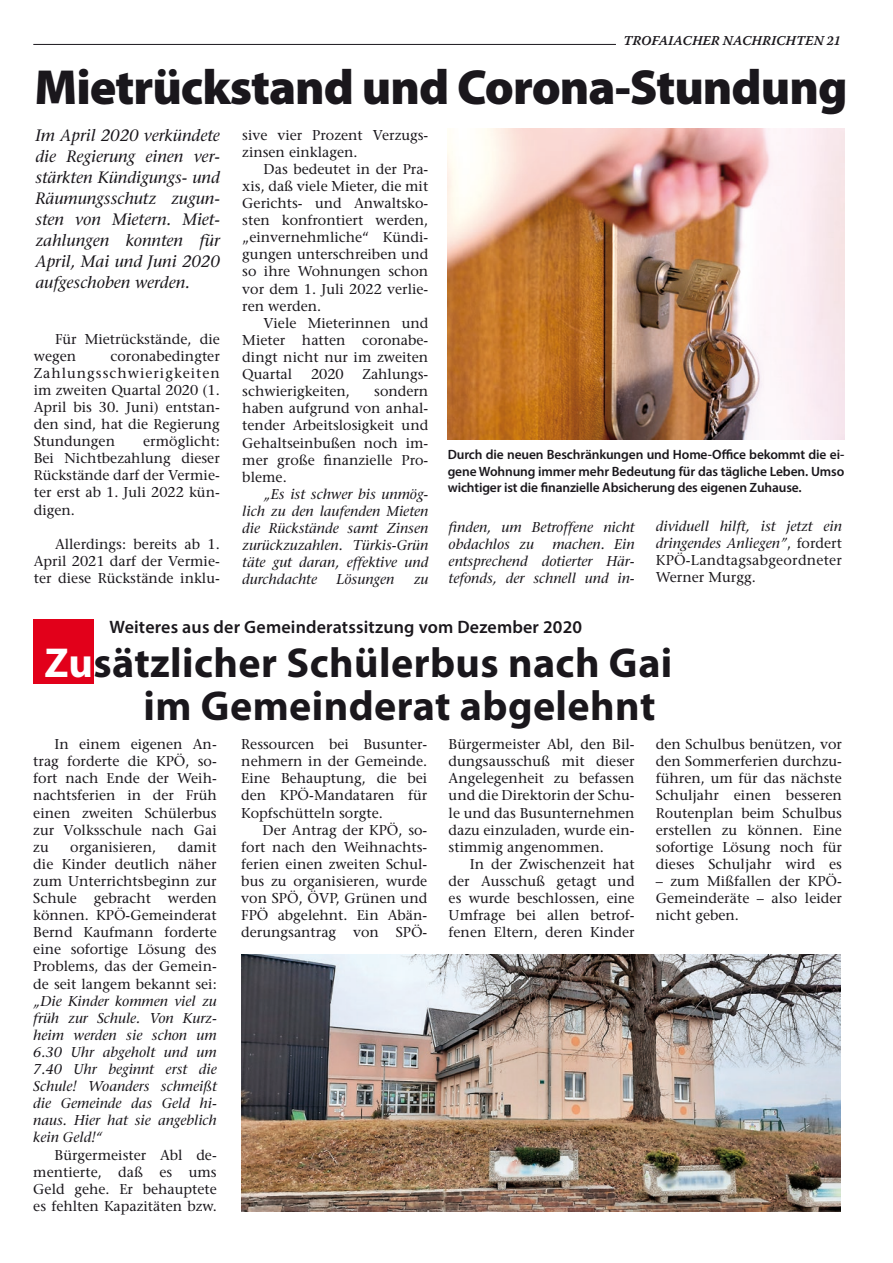
<style>
.page{position:relative;width:893px;height:1263px;background:#fff}
.page>*{position:absolute;margin:0;border:0;box-sizing:border-box;transform-origin:0 0}
.headline_B_T2{font:900 49.5px "Myriad Pro";letter-spacing:-.02em;color:#1a171c}
.Titel_2{font:700 42px/43.5px "Myriad Pro";letter-spacing:.01em;color:#1a171c}
.Titel_2-2{font:600 18px "Myriad Pro";letter-spacing:.01em;color:#1a171c}
.vorspann{font:italic 16.5px/21px "Stone Serif";color:#1a171c;text-align:justify}
.swt-twxt{font:14.25px/17.1px "Stone Serif";color:#1a171c;text-align:justify}
.swt-twxt-2{font:italic 14.25px/17.1px "Stone Serif";color:#1a171c;text-align:justify}
.Bildtext{font:600 13.5px/16.2px "Myriad Pro";letter-spacing:-.01em;color:#1a171c;text-align:justify}
.t1{font:13.5px "Warnock Pro Semibold It Capt";color:#1a171c}
.s1{font-style:normal}
.s2{color:#fff}
</style>
<div class="page">
<hr style="left:33px;top:44px;width:583px;height:1px;background:#1a171c">
<img style="left:448px;top:128px;width:396px;height:311px">
<img style="left:241px;top:955px;width:600px;height:257px">
<div style="left:33px;top:619px;width:61px;height:65px;background:#e2001a"></div>
<p class="t1" style="left:623px;top:33px;width:219px">TROFAIACHER NACHRICHTEN 21</p>
<p class="headline_B_T2" style="left:34px;top:54px;width:815px">Mietrückstand und Corona-Stundung</p>
<p class="swt-twxt" style="left:242px;top:126px;width:188px">sive vier Prozent Verzugs&shy;zinsen einklagen.</p>
<p class="swt-twxt" style="left:242px;top:160px;width:188px;text-indent:21px">Das bedeutet in der Pra&shy;xis, daß viele Mieter, die mit Gerichts- und Anwaltsko&shy;sten konfrontiert werden, „einvernehmliche“ Kündi&shy;gungen unterschreiben und so ihre Wohnungen schon vor dem 1. Juli 2022 verlie&shy;ren werden.</p>
<p class="swt-twxt" style="left:242px;top:314px;width:188px;text-indent:21px">Viele Mieterinnen und Mieter hatten coronabe&shy;dingt nicht nur im zweiten Quartal</p>
<p class="vorspann" style="left:35px;top:125px;width:186px">Im April 2020 verkündete die Regierung einen ver&shy;stärkten Kündigungs- und Räumungsschutz zugun&shy;sten von Mietern. Miet&shy;zahlungen konnten für April, Mai und Juni 2020 aufgeschoben werden.</p>
<p class="swt-twxt" style="left:34px;top:330px;width:188px;text-indent:21px">Für Mietrückstände, die wegen</p>
<p class="swt-twxt" style="left:34px;top:347px;width:188px;text-indent:77px">coronabedingter Zahlungsschwierigkeiten im zweiten Quartal 2020 (1.<br>April bis 30. Juni) entstan&shy;den sind, hat die Regierung Stundungen</p>
<p class="swt-twxt" style="left:311px;top:365px;width:34px">2020</p>
<p class="swt-twxt" style="left:363px;top:365px;width:67px">Zahlungs-</p>
<p class="swt-twxt" style="left:242px;top:383px;width:109px">schwierigkeiten,</p>
<p class="swt-twxt" style="left:242px;top:383px;width:188px;text-indent:132px">sondern haben aufgrund von anhal&shy;tender Arbeitslosigkeit und Gehaltseinbußen noch im&shy;mer große finanzielle Pro&shy;bleme.</p>
<p class="swt-twxt-2" style="left:242px;top:485px;width:188px;text-indent:21px">„Es ist schwer bis unmög&shy;lich zu den laufenden Mieten die Rückstände samt Zinsen zurückzuzahlen. Türkis-Grün täte gut daran, effektive und durchdachte</p>
<p class="swt-twxt" style="left:34px;top:433px;width:188px;text-indent:109px">ermöglicht:<br>Bei Nichtbezahlung dieser Rückstände darf der Vermie&shy;ter erst ab 1. Juli 2022 kün&shy;digen.</p>
<p class="swt-twxt" style="left:34px;top:535px;width:188px;text-indent:21px">Allerdings: bereits ab 1.<br>April 2021 darf der Vermie&shy;ter diese Rückstände inklu-</p>
<p class="Bildtext" style="left:448px;top:446px;width:398px">Durch die neuen Beschränkungen und Home-Office bekommt die ei&shy;gene Wohnung immer mehr Bedeutung für das tägliche Leben. Umso wichtiger ist die finanzielle Absicherung des eigenen Zuhause.</p>
<p class="swt-twxt-2" style="left:449px;top:519px;width:188px">finden, um Betroffene nicht obdachlos zu</p>
<p class="swt-twxt-2" style="left:656px;top:518px;width:188px">dividuell hilft, ist jetzt ein dringendes Anliegen”<span class="s1">, fordert KPÖ-Landtagsabgeordneter Werner Murgg.</span></p>
<p class="swt-twxt-2" style="left:449px;top:536px;width:188px;text-indent:104px">machen. Ein entsprechend dotierter Här&shy;tefonds, der schnell und in-</p>
<p class="swt-twxt-2" style="left:336px;top:571px;width:60px">Lösungen</p>
<p class="swt-twxt-2" style="left:414px;top:571px;width:16px">zu</p>
<p class="Titel_2-2" style="left:110px;top:615px;width:474px">Weiteres aus der Gemeinderatssitzung vom Dezember 2020</p>
<p class="Titel_2" style="left:143px;top:639px;width:530px;text-indent:-99px"><span class="s2">Zu</span>sätzlicher Schülerbus nach Gai im Gemeinderat abgelehnt</p>
<p class="swt-twxt" style="left:33px;top:735px;width:185px;text-indent:21px">In einem eigenen An&shy;trag forderte die KPÖ, so&shy;fort nach Ende der Weih&shy;nachtsferien in der Früh einen zweiten Schülerbus zur Volksschule nach Gai zu</p>
<p class="swt-twxt-2" style="left:33px;top:838px;width:185px;text-indent:144px"><span class="s1">damit die Kinder deutlich näher zum Unterrichtsbeginn zur Schule gebracht werden können. KPÖ-Gemeinderat Bernd Kaufmann forderte eine sofortige Lösung des Problems, das der Gemein&shy;de seit langem bekannt sei: </span>„Die Kinder kommen viel zu früh zur Schule. Von Kurz&shy;heim werden sie schon um 6.30 Uhr abgeholt und um 7.40 Uhr beginnt erst die Schule! Woanders schmeißt die Gemeinde das Geld hi&shy;naus. Hier hat sie angeblich kein Geld!“</p>
<p class="swt-twxt" style="left:33px;top:1146px;width:185px;text-indent:21px">Bürgermeister Abl de&shy;mentierte, daß es ums Geld gehe. Er behauptete es fehlten Kapazitäten bzw.</p>
<p class="swt-twxt" style="left:70px;top:838px;width:87px">organisieren,</p>
<p class="swt-twxt" style="left:241px;top:735px;width:188px">Ressourcen bei Busunter&shy;nehmern in der Gemeinde.<br>Eine Behauptung, die bei den KPÖ-Mandataren für Kopfschütteln sorgte.</p>
<p class="swt-twxt" style="left:241px;top:821px;width:188px;text-indent:21px">Der Antrag der KPÖ, so&shy;fort nach den Weihnachts&shy;ferien einen zweiten Schul&shy;bus zu organisieren, wurde von SPÖ, ÖVP, Grünen und FPÖ abgelehnt. Ein Abän&shy;derungsantrag von SPÖ-</p>
<p class="swt-twxt" style="left:449px;top:735px;width:188px">Bürgermeister Abl, den Bil&shy;dungsausschuß mit dieser Angelegenheit zu befassen und die Direktorin der Schu&shy;le und das Busunternehmen dazu einzuladen, wurde ein&shy;stimmig angenommen.</p>
<p class="swt-twxt" style="left:449px;top:855px;width:188px;text-indent:21px">In der Zwischenzeit hat der Ausschuß getagt und es wurde beschlossen, eine Umfrage bei allen betrof&shy;fenen Eltern, deren Kinder</p>
<p class="swt-twxt" style="left:656px;top:735px;width:188px">den Schulbus benützen, vor den Sommerferien durchzu&shy;führen, um für das nächste Schuljahr einen besseren Routenplan beim Schulbus erstellen zu können. Eine sofortige Lösung noch für dieses Schuljahr wird es</p>
<p class="swt-twxt" style="left:656px;top:872px;width:188px">– zum Mißfallen der KPÖ-Gemeinderäte – also leider nicht geben.</p>
</div>
